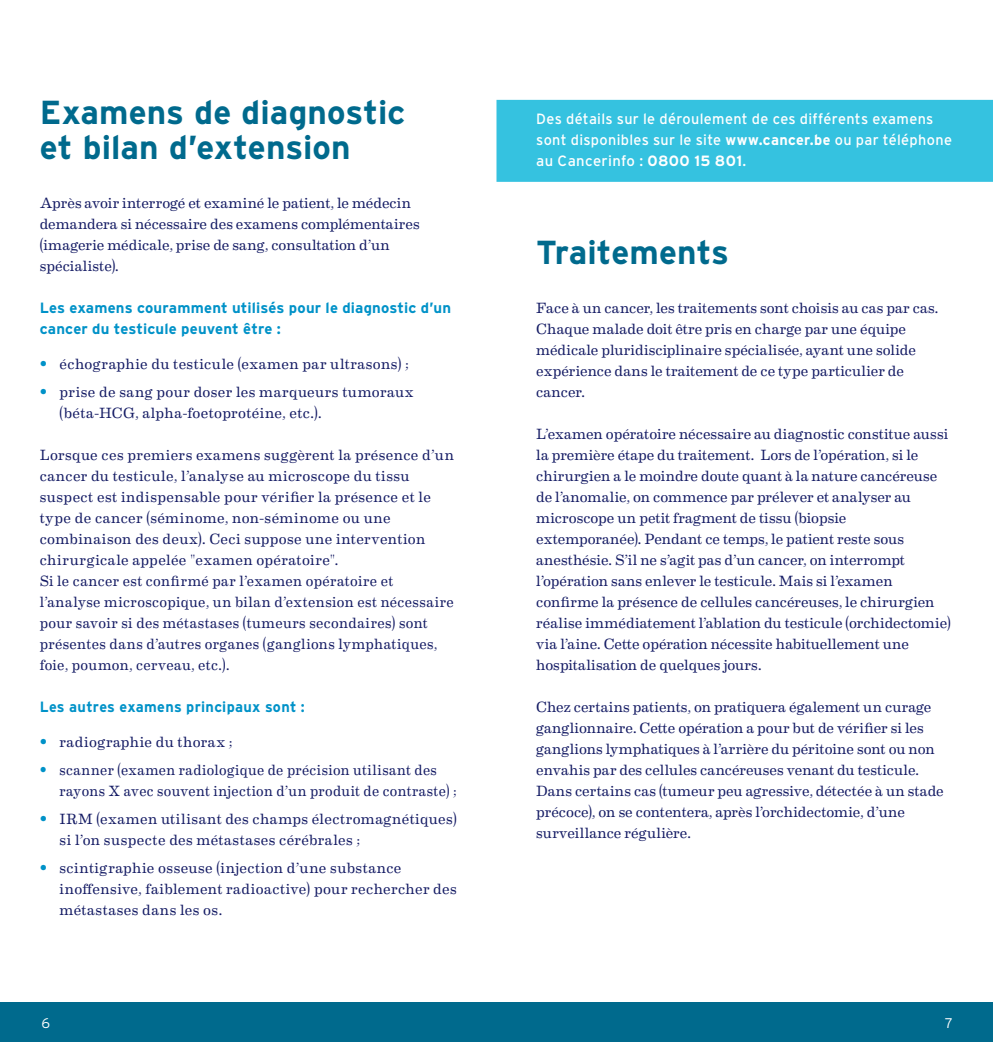
<style>
.page{position:relative;width:993px;height:1042px;background:#fff}
.page>*{position:absolute;margin:0;border:0;box-sizing:border-box;transform-origin:0 0}
._3_Titel_Niveau_1{font:700 33.25px/35px "Interstate";color:#006a8d}
.A_Body{font:14.88px/21px "Eames Century Modern";letter-spacing:.01em;color:#141b64}
.t1{font:14.88px/21px "Interstate";letter-spacing:.025em;color:#fff}
._5_Titel_opsomming{font:700 14.88px/21px "Interstate";letter-spacing:.015em;color:#0092c8}
.A_Body-2{font:14.88px/21px "Eames Century Modern";letter-spacing:.01em;color:#141b64;scale:.95 1}
.A_Body-3{font:14.88px "Eames Century Modern";letter-spacing:.03em;color:#141b64}
.t2{font:300 14px "Interstate";color:#fff}
.s1{font-family:"Interstate";font-weight:700;color:#0092c8}
.s2{font-weight:700}
</style>
<div class="page">
<div style="left:496px;top:100px;width:496px;height:82px;background:#35c2e0"></div>
<div style="left:0;top:1002px;width:992px;height:40px;background:#006a8d"></div>
<p class="_3_Titel_Niveau_1" style="left:40px;top:94px;width:367px">Examens de diagnostic et bilan d’extension</p>
<p class="A_Body" style="left:40px;top:191px;width:381px">Après avoir interrogé et examiné le patient, le médecin demandera si nécessaire des examens complémentaires (imagerie médicale, prise de sang, consultation d’un spécialiste).</p>
<p class="_5_Titel_opsomming" style="left:40px;top:297px;width:413px">Les examens couramment utilisés pour le diagnostic d’un cancer du testicule peuvent être :</p>
<p class="A_Body" style="left:40px;top:352px;width:371px"><span class="s1">•</span> échographie du testicule (examen par ultrasons) ;</p>
<p class="A_Body" style="left:60px;top:380px;width:355px;text-indent:-20px"><span class="s1">•</span> prise de sang pour doser les marqueurs tumoraux (béta-HCG, alpha-foetoprotéine, etc.).</p>
<p class="A_Body" style="left:40px;top:443px;width:415px">Lorsque ces premiers examens suggèrent la présence d’un cancer du testicule, l’analyse au microscope du tissu suspect est indispensable pour vérifier la présence et le type de cancer (séminome, non-séminome ou une combinaison des deux). Ceci suppose une intervention chirurgicale appelée "examen opératoire".</p>
<p class="A_Body" style="left:40px;top:569px;width:415px">Si le cancer est confirmé par l’examen opératoire et l’analyse microscopique, un bilan d’extension est nécessaire pour savoir si des métastases (tumeurs secondaires) sont présentes dans d’autres organes (ganglions lymphatiques, foie, poumon, cerveau, etc.).</p>
<p class="_5_Titel_opsomming" style="left:40px;top:696px;width:266px">Les autres examens principaux sont :</p>
<p class="A_Body-3" style="left:40px;top:730px;width:194px"><span class="s1">•</span> radiographie du thorax ;</p>
<p class="A_Body-2" style="left:60px;top:758px;width:419px;text-indent:-20px"><span class="s1">•</span> scanner (examen radiologique de précision utilisant des rayons X avec souvent injection d’un produit de contraste) ;</p>
<p class="A_Body" style="left:60px;top:807px;width:398px;text-indent:-20px"><span class="s1">•</span> IRM (examen utilisant des champs électromagnétiques) si l’on suspecte des métastases cérébrales ;</p>
<p class="A_Body" style="left:60px;top:856px;width:398px;text-indent:-20px"><span class="s1">•</span> scintigraphie osseuse (injection d’une substance inoffensive, faiblement radioactive) pour rechercher des métastases dans les os.</p>
<p class="t1" style="left:536px;top:108px;width:417px">Des détails sur le déroulement de ces différents examens sont disponibles sur le site <span class="s2">www.cancer.be</span> ou par téléphone au Cancerinfo : <span class="s2">0800 15 801</span>.</p>
<p class="_3_Titel_Niveau_1" style="left:536px;top:234px;width:194px">Traitements</p>
<p class="A_Body" style="left:536px;top:296px;width:403px">Face à un cancer, les traitements sont choisis au cas par cas.<br>Chaque malade doit être pris en charge par une équipe médicale pluridisciplinaire spécialisée, ayant une solide expérience dans le traitement de ce type particulier de cancer.</p>
<p class="A_Body" style="left:536px;top:422px;width:416px">L’examen opératoire nécessaire au diagnostic constitue aussi la première étape du traitement. Lors de l’opération, si le chirurgien a le moindre doute quant à la nature cancéreuse de l’anomalie, on commence par prélever et analyser au microscope un petit fragment de tissu (biopsie extemporanée). Pendant ce temps, le patient reste sous anesthésie. S’il ne s’agit pas d’un cancer, on interrompt l’opération sans enlever le testicule. Mais si l’examen confirme la présence de cellules cancéreuses, le chirurgien réalise immédiatement l’ablation du testicule (orchidectomie) via l’aine. Cette opération nécessite habituellement une hospitalisation de quelques jours.</p>
<p class="A_Body" style="left:536px;top:695px;width:400px">Chez certains patients, on pratiquera également un curage ganglionnaire. Cette opération a pour but de vérifier si les ganglions lymphatiques à l’arrière du péritoine sont ou non envahis par des cellules cancéreuses venant du testicule.</p>
<p class="A_Body" style="left:536px;top:779px;width:409px">Dans certains cas (tumeur peu agressive, détectée à un stade précoce), on se contentera, après l’orchidectomie, d’une surveillance régulière.</p>
<p class="t2" style="left:42px;top:1014px;width:10px">6</p>
<p class="t2" style="left:944px;top:1014px;width:9px">7</p>
</div>
